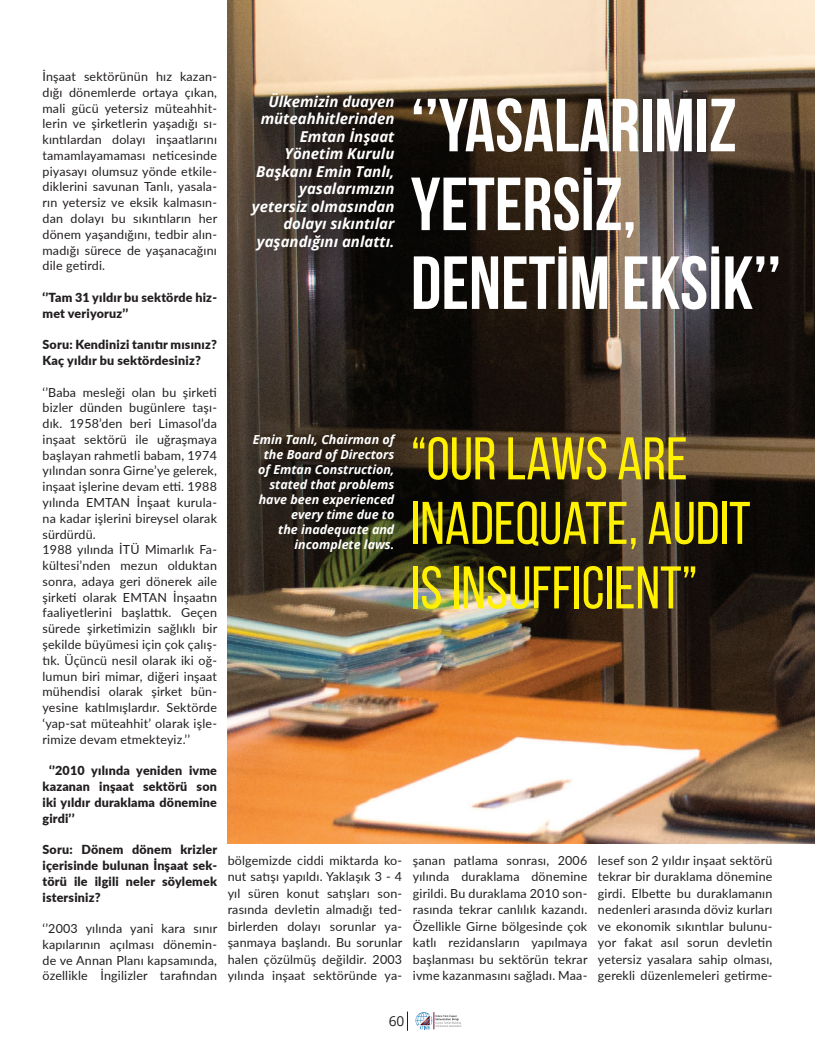
<style>
.page{position:relative;width:815px;height:1046px;background:#fff}
.page>*{position:absolute;margin:0;border:0;box-sizing:border-box;transform-origin:0 0}
.t1{font:700 75px/78.8px "Bebas Neue";color:#fff}
.t2{font:60px/64.5px "Bebas Neue";color:#fff101}
.t3{font:italic 700 15px/17.5px "Open Sans";color:#fff;text-align:right}
.t4{font:13.75px "Open Sans";color:#231f20}
.t5{font:12.5px/15.8px "Lato";letter-spacing:.015em;color:#231f20;text-align:justify}
.t6{font:900 12.5px/15.8px "Lato";letter-spacing:.015em;color:#231f20}
.t7{font:italic 700 12.5px/15px "Open Sans";color:#fff;text-align:right}
</style>
<div class="page">
<svg style="left:407px;top:1011px;width:1px;height:19px"></svg>
<svg style="left:415px;top:1012px;width:46px;height:17px"></svg>
<img style="left:228px;top:0;width:587px;height:843px">
<p class="t5" style="left:43px;top:68px;width:176px">İnşaat sektörünün hız kazan&shy;dığı dönemlerde ortaya çıkan, mali gücü yetersiz müteahhit&shy;lerin ve şirketlerin yaşadığı sı&shy;kıntılardan dolayı inşaatlarını tamamlayamaması neticesinde piyasayı olumsuz yönde etkile&shy;diklerini savunan Tanlı, yasala&shy;rın yetersiz ve eksik kalmasın&shy;dan dolayı bu sıkıntıların her dönem yaşandığını, tedbir alın&shy;madığı sürece de yaşanacağını dile getirdi.</p>
<p class="t6" style="left:43px;top:289px;width:176px">‘’Tam 31 yıldır bu sektörde hiz&shy;met veriyoruz’’</p>
<p class="t6" style="left:43px;top:336px;width:176px">Soru: Kendinizi tanıtır mısınız?<br>Kaç yıldır bu sektördesiniz?</p>
<p class="t5" style="left:43px;top:383px;width:176px;text-align:left">‘’Baba mesleği olan bu şirketi bizler dünden bugünlere taşı&shy;dık. 1958’den beri Limasol’da inşaat sektörü ile uğraşmaya başlayan rahmetli babam, 1974 yılından sonra Girne’ye gelerek, inşaat işlerine devam etti. 1988 yılında EMTAN İnşaat kurula&shy;na kadar işlerini bireysel olarak sürdürdü.<br>1988 yılında İTÜ Mimarlık Fa&shy;kültesi’nden mezun olduktan sonra, adaya geri dönerek aile şirketi olarak EMTAN İnşaatın faaliyetlerini başlattık. Geçen sürede şirketimizin sağlıklı bir şekilde büyümesi için çok çalış&shy;tık. Üçüncü nesil olarak iki oğ&shy;lumun biri mimar, diğeri inşaat mühendisi olarak şirket bün&shy;yesine katılmışlardır. Sektörde ‘yap-sat müteahhit’ olarak işle&shy;rimize devam etmekteyiz.’’</p>
<p class="t6" style="left:43px;top:762px;width:176px;text-align:justify;text-indent:7px">‘’2010 yılında yeniden ivme kazanan inşaat sektörü son iki yıldır duraklama dönemine girdi’’</p>
<p class="t6" style="left:43px;top:841px;width:176px;text-align:justify">Soru: Dönem dönem krizler içerisinde bulunan İnşaat sek&shy;törü ile ilgili neler söylemek istersiniz?</p>
<p class="t5" style="left:43px;top:919px;width:176px">‘’2003 yılında yani kara sınır kapılarının açılması dönemin&shy;de ve Annan Planı kapsamında, özellikle İngilizler tarafından</p>
<p class="t3" style="left:252px;top:92px;width:144px">Ülkemizin duayen müteahhitlerinden<br>Emtan İnşaat<br>Yönetim Kurulu<br>Başkanı Emin Tanlı, yasalarımızın yetersiz olmasından dolayı sıkıntılar yaşandığını anlattı.</p>
<h1 class="t1" style="left:411px;top:85px;width:372px">‘’YASALARIMIZ<br>YETERSIZ,<br>DENETIM EKSIK’’</h1>
<p class="t7" style="left:253px;top:431px;width:143px">Emin Tanlı, Chairman of the Board of Directors of Emtan Construction, stated that problems have been experienced every time due to<br>the inadequate and incomplete laws.</p>
<h2 class="t2" style="left:411px;top:426px;width:341px">“OUR LAWS ARE<br>INADEQUATE, AUDIT<br>IS INSUFFICIENT”</h2>
<p class="t5" style="left:228px;top:851px;width:176px;line-height:16.5px">bölgemizde ciddi miktarda ko&shy;nut satışı yapıldı. Yaklaşık 3 - 4 yıl süren konut satışları son&shy;rasında devletin almadığı ted&shy;birlerden dolayı sorunlar ya&shy;şanmaya başlandı. Bu sorunlar halen çözülmüş değildir. 2003 yılında inşaat sektöründe ya-</p>
<p class="t5" style="left:413px;top:851px;width:176px;line-height:16.5px">şanan patlama sonrası, 2006 yılında duraklama dönemine girildi. Bu duraklama 2010 son&shy;rasında tekrar canlılık kazandı.<br>Özellikle Girne bölgesinde çok katlı rezidansların yapılmaya başlanması bu sektörün tekrar ivme kazanmasını sağladı. Maa-</p>
<p class="t5" style="left:598px;top:851px;width:176px;line-height:16.5px">lesef son 2 yıldır inşaat sektörü tekrar bir duraklama dönemine girdi. Elbette bu duraklamanın nedenleri arasında döviz kurları ve ekonomik sıkıntılar bulunu&shy;yor fakat asıl sorun devletin yetersiz yasalara sahip olması, gerekli düzenlemeleri getirme-</p>
<p class="t4" style="left:389px;top:1011px;width:17px">60</p>
</div>
